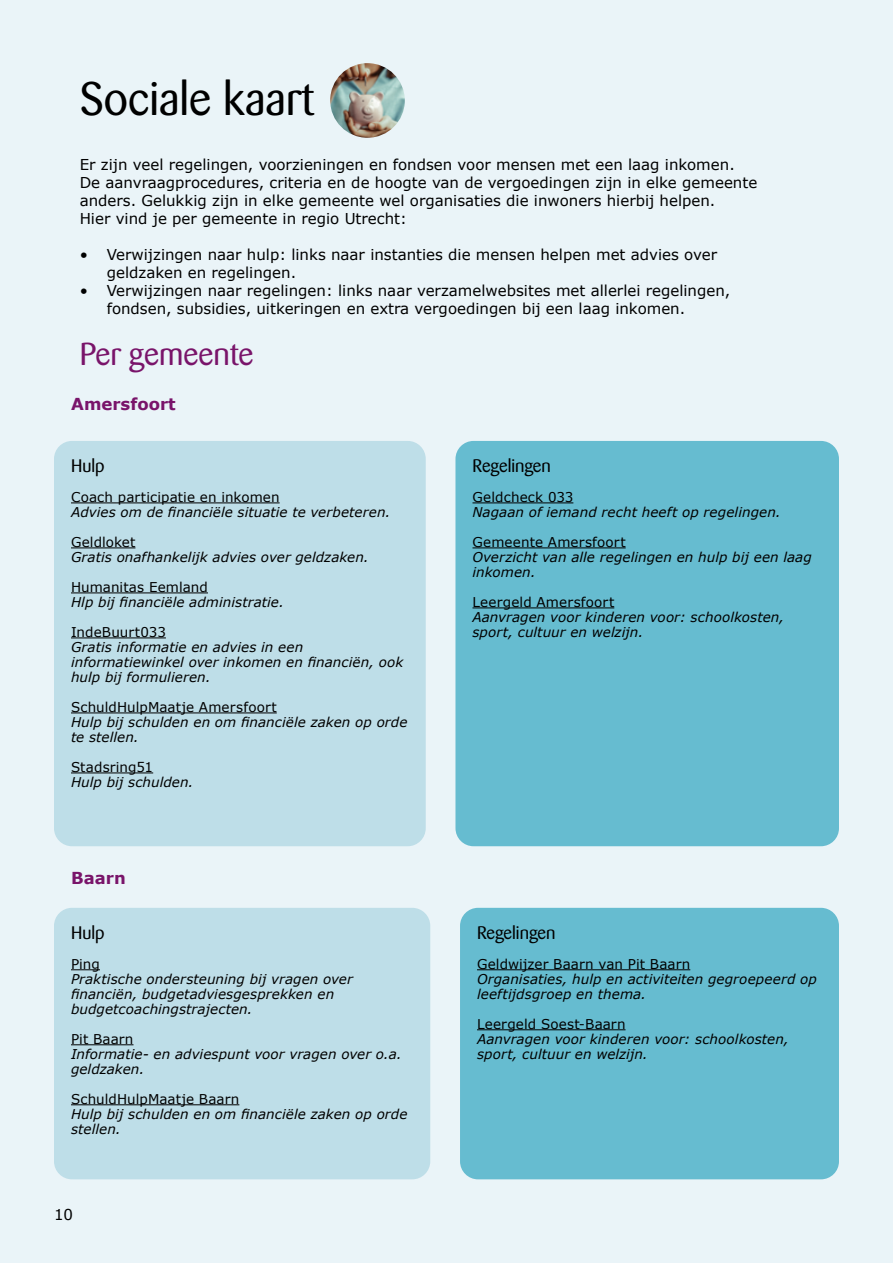
<style>
.page{position:relative;width:893px;height:1263px;background:#eaf4f8}
.page>*{position:absolute;margin:0;border:0;box-sizing:border-box;transform-origin:0 0}
.t1{font:46.5px "Barmeno";color:#000}
.t2{font:31.5px "Barmeno";color:#79146a}
.t3{font:18px "Barmeno";color:#000}
.t4{font:700 16.5px "Verdana";color:#79146a}
.t5{font:15px/18px "Verdana";color:#000}
.t6{font:italic 13.5px/15px "Verdana";letter-spacing:.005em;color:#000}
.t7{font:13.5px "Verdana";letter-spacing:.01em;color:#000}
</style>
<div class="page">
<div style="left:54px;top:441px;width:372px;height:405px;background:#bedee8;border-radius:18px"></div>
<hr style="left:71px;top:502px;width:209px;height:1px;background:#000">
<hr style="left:71px;top:547px;width:64px;height:1px;background:#000">
<hr style="left:71px;top:592px;width:137px;height:1px;background:#000">
<hr style="left:71px;top:637px;width:95px;height:1px;background:#000">
<hr style="left:71px;top:712px;width:206px;height:1px;background:#000">
<hr style="left:71px;top:772px;width:82px;height:1px;background:#000">
<div style="left:455px;top:441px;width:384px;height:405px;background:#66bcd0;border-radius:18px"></div>
<hr style="left:472px;top:502px;width:101px;height:1px;background:#000">
<hr style="left:472px;top:547px;width:154px;height:1px;background:#000">
<hr style="left:472px;top:607px;width:142px;height:1px;background:#000">
<div style="left:54px;top:908px;width:376px;height:271px;background:#bedee8;border-radius:18px"></div>
<svg style="left:71px;top:969px;width:29px;height:1px"></svg>
<hr style="left:71px;top:1044px;width:62px;height:1px;background:#000">
<hr style="left:71px;top:1104px;width:168px;height:1px;background:#000">
<div style="left:460px;top:908px;width:379px;height:271px;background:#66bcd0;border-radius:18px"></div>
<hr style="left:477px;top:969px;width:213px;height:1px;background:#000">
<hr style="left:477px;top:1029px;width:148px;height:1px;background:#000">
<img style="left:330px;top:63px;width:75px;height:75px;border-radius:37px">
<h1 class="t1" style="left:80px;top:72px;width:236px">Sociale kaart</h1>
<p class="t5" style="left:80px;top:155px;width:679px">Er zijn veel regelingen, voorzieningen en fondsen voor mensen met een laag inkomen.<br>De aanvraagprocedures, criteria en de hoogte van de vergoedingen zijn in elke gemeente anders. Gelukkig zijn in elke gemeente wel organisaties die inwoners hierbij helpen.<br>Hier vind je per gemeente in regio Utrecht:</p>
<p class="t5" style="left:107px;top:245px;width:612px;text-indent:-27px">• Verwijzingen naar hulp: links naar instanties die mensen helpen met advies over geldzaken en regelingen.</p>
<p class="t5" style="left:107px;top:281px;width:625px;text-indent:-27px">• Verwijzingen naar regelingen: links naar verzamelwebsites met allerlei regelingen, fondsen, subsidies, uitkeringen en extra vergoedingen bij een laag inkomen.</p>
<h2 class="t2" style="left:80px;top:336px;width:175px">Per gemeente</h2>
<p class="t4" style="left:71px;top:393px;width:106px">Amersfoort</p>
<h3 class="t3" style="left:71px;top:455px;width:35px">Hulp</h3>
<p class="t7" style="left:71px;top:487px;width:210px">Coach participatie en inkomen</p>
<p class="t6" style="left:71px;top:504px;width:321px">Advies om de financiële situatie te verbeteren.</p>
<p class="t7" style="left:71px;top:532px;width:66px">Geldloket</p>
<p class="t6" style="left:71px;top:549px;width:299px">Gratis onafhankelijk advies over geldzaken.</p>
<p class="t7" style="left:71px;top:577px;width:138px">Humanitas Eemland</p>
<p class="t6" style="left:71px;top:594px;width:214px">Hlp bij financiële administratie.</p>
<p class="t7" style="left:71px;top:622px;width:96px">IndeBuurt033</p>
<p class="t6" style="left:71px;top:639px;width:334px">Gratis informatie en advies in een informatiewinkel over inkomen en financiën, ook hulp bij formulieren.</p>
<p class="t7" style="left:71px;top:697px;width:207px">SchuldHulpMaatje Amersfoort</p>
<p class="t6" style="left:71px;top:714px;width:338px">Hulp bij schulden en om financiële zaken op orde te stellen.</p>
<p class="t7" style="left:71px;top:757px;width:84px">Stadsring51</p>
<p class="t6" style="left:71px;top:774px;width:124px">Hulp bij schulden.</p>
<p class="t4" style="left:71px;top:867px;width:56px">Baarn</p>
<h3 class="t3" style="left:71px;top:922px;width:35px">Hulp</h3>
<p class="t7" style="left:71px;top:954px;width:30px">Ping</p>
<p class="t6" style="left:71px;top:971px;width:283px">Praktische ondersteuning bij vragen over financiën, budgetadviesgesprekken en budgetcoachingstrajecten.</p>
<p class="t7" style="left:71px;top:1029px;width:64px">Pit Baarn</p>
<p class="t6" style="left:71px;top:1046px;width:332px">Informatie- en adviespunt voor vragen over o.a. geldzaken.</p>
<p class="t7" style="left:71px;top:1089px;width:170px">SchuldHulpMaatje Baarn</p>
<p class="t6" style="left:71px;top:1106px;width:338px">Hulp bij schulden en om financiële zaken op orde stellen.</p>
<p class="t5" style="left:54px;top:1206px;width:21px">10</p>
<h3 class="t3" style="left:472px;top:455px;width:80px">Regelingen</h3>
<p class="t7" style="left:472px;top:487px;width:102px">Geldcheck 033</p>
<p class="t6" style="left:472px;top:504px;width:310px">Nagaan of iemand recht heeft op regelingen.</p>
<p class="t7" style="left:472px;top:532px;width:155px">Gemeente Amersfoort</p>
<p class="t6" style="left:472px;top:549px;width:341px">Overzicht van alle regelingen en hulp bij een laag inkomen.</p>
<p class="t7" style="left:472px;top:592px;width:143px">Leergeld Amersfoort</p>
<p class="t6" style="left:472px;top:609px;width:313px">Aanvragen voor kinderen voor: schoolkosten, sport, cultuur en welzijn.</p>
<h3 class="t3" style="left:477px;top:922px;width:80px">Regelingen</h3>
<p class="t7" style="left:477px;top:954px;width:215px">Geldwijzer Baarn van Pit Baarn</p>
<p class="t6" style="left:477px;top:971px;width:341px">Organisaties, hulp en activiteiten gegroepeerd op leeftijdsgroep en thema.</p>
<p class="t7" style="left:477px;top:1014px;width:150px">Leergeld Soest-Baarn</p>
<p class="t6" style="left:477px;top:1031px;width:313px">Aanvragen voor kinderen voor: schoolkosten, sport, cultuur en welzijn.</p>
</div>
